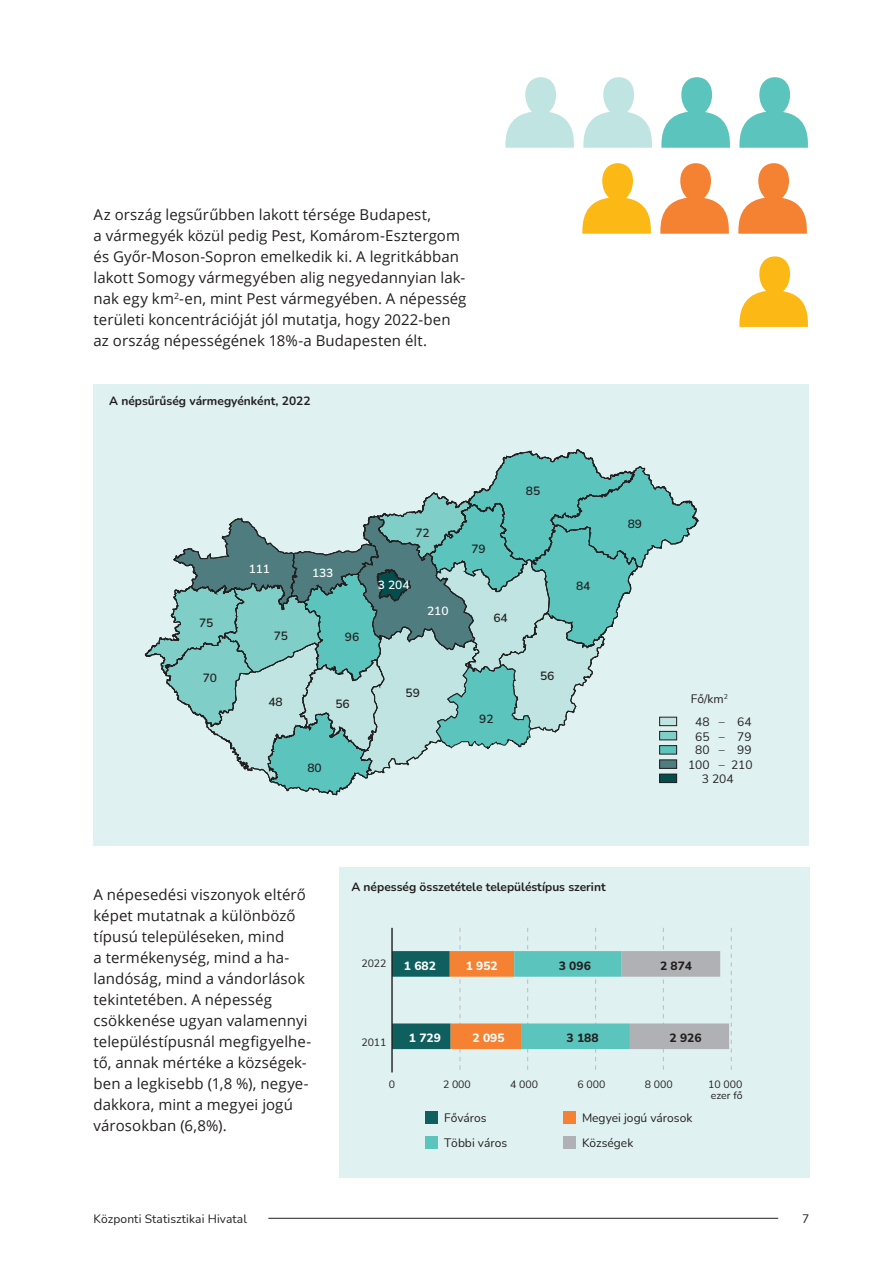
<style>
.page{position:relative;width:893px;height:1263px;background:#fff}
.page>*{position:absolute;margin:0;border:0;box-sizing:border-box;transform-origin:0 0}
.előszó{font:15px/21px "Open Sans";letter-spacing:.005em;color:#231f20}
.t1{font:12px/14px "Nunito";color:#231f20}
.t2{font:700 12px "Nunito";color:#231f20}
.t3{font:600 12px "Nunito";letter-spacing:-.005em;color:#231f20}
.t4{font:800 12px "Nunito";color:#fff}
.t5{font:800 12px "Nunito";color:#231f20}
.t6{font:600 12px "Nunito";letter-spacing:-.005em;color:#fff}
.t7{font:10.5px/11.2px "Nunito";color:#231f20}
</style>
<div class="page">
<hr style="left:268px;top:1218px;width:510px;height:1px;background:#231f20">
<div style="left:339px;top:867px;width:470px;height:311px;background:#dff1f0"></div>
<div style="left:94px;top:384px;width:715px;height:462px;background:#dff1f0"></div>
<div style="left:425px;top:1111px;width:13px;height:12px;background:#0f5f5f"></div>
<div style="left:425px;top:1136px;width:13px;height:12px;background:#5ac4bd"></div>
<div style="left:563px;top:1111px;width:12px;height:12px;background:#f48232"></div>
<div style="left:563px;top:1136px;width:12px;height:12px;background:#b0b1b5"></div>
<svg style="left:393px;top:928px;width:339px;height:142px"></svg>
<hr style="left:391px;top:928px;width:2px;height:144px;background:#231f20">
<svg style="left:145px;top:449px;width:553px;height:346px"></svg>
<svg style="left:738px;top:163px;width:69px;height:71px"></svg>
<svg style="left:739px;top:77px;width:69px;height:71px"></svg>
<svg style="left:660px;top:163px;width:69px;height:71px"></svg>
<svg style="left:661px;top:77px;width:69px;height:71px"></svg>
<svg style="left:582px;top:163px;width:69px;height:71px"></svg>
<svg style="left:739px;top:256px;width:69px;height:71px"></svg>
<svg style="left:583px;top:77px;width:69px;height:71px"></svg>
<svg style="left:505px;top:77px;width:69px;height:71px"></svg>
<p class="előszó" style="left:94px;top:204px;width:374px">Az ország legsűrűbben lakott térsége Budapest,<br>a vármegyék közül pedig Pest, Komárom-Esztergom és Győr-Moson-Sopron emelkedik ki. A legritkábban lakott Somogy vármegyében alig negyedannyian lak&shy;nak egy km<sup>2</sup>-en, mint Pest vármegyében. A népesség területi koncentrációját jól mutatja, hogy 2022-ben az ország népességének 18%-a Budapesten élt.</p>
<p class="t2" style="left:109px;top:393px;width:203px">A népsűrűség vármegyénként, 2022</p>
<p class="t3" style="left:199px;top:615px;width:16px">75</p>
<p class="t3" style="left:203px;top:670px;width:16px">70</p>
<p class="t6" style="left:249px;top:560px;width:23px">111</p>
<p class="t6" style="left:312px;top:564px;width:23px">133</p>
<p class="t3" style="left:274px;top:627px;width:16px">75</p>
<p class="t3" style="left:345px;top:628px;width:16px">96</p>
<p class="t3" style="left:268px;top:693px;width:16px">48</p>
<p class="t3" style="left:335px;top:695px;width:16px">56</p>
<p class="t3" style="left:415px;top:524px;width:16px">72</p>
<p class="t6" style="left:378px;top:577px;width:33px">3 204</p>
<p class="t6" style="left:427px;top:602px;width:23px">210</p>
<p class="t3" style="left:406px;top:684px;width:16px">59</p>
<p class="t3" style="left:307px;top:760px;width:16px">80</p>
<p class="t3" style="left:471px;top:541px;width:16px">79</p>
<p class="t3" style="left:526px;top:482px;width:16px">85</p>
<p class="t3" style="left:493px;top:609px;width:16px">64</p>
<p class="t3" style="left:479px;top:710px;width:16px">92</p>
<p class="t3" style="left:540px;top:667px;width:16px">56</p>
<p class="t3" style="left:576px;top:578px;width:16px">84</p>
<p class="t3" style="left:628px;top:516px;width:16px">89</p>
<p class="t1" style="left:691px;top:692px;width:39px">Fő/km<sup>2</sup></p>
<p class="t1" style="left:688px;top:729px;width:66px;text-align:center">65 – 79<br>80 – 99<br>100 – 210<br>3 204</p>
<p class="t1" style="left:695px;top:715px;width:58px">48 – 64</p>
<p class="előszó" style="left:94px;top:884px;width:219px">A népesedési viszonyok eltérő képet mutatnak a különböző típusú településeken, mind<br>a termékenység, mind a ha&shy;landóság, mind a vándorlások tekintetében. A népesség csökkenése ugyan valamennyi településtípusnál megfigyelhe&shy;tő, annak mértéke a községek&shy;ben a legkisebb (1,8 %), negye&shy;dakkora, mint a megyei jogú városokban (6,8%).</p>
<p class="t2" style="left:351px;top:878px;width:256px">A népesség összetétele településtípus szerint</p>
<p class="t7" style="left:361px;top:958px;width:27px">2022</p>
<p class="t4" style="left:404px;top:957px;width:34px">1 682</p>
<p class="t4" style="left:466px;top:957px;width:34px">1 952</p>
<p class="t5" style="left:559px;top:957px;width:34px">3 096</p>
<p class="t5" style="left:660px;top:957px;width:34px">2 874</p>
<p class="t7" style="left:361px;top:1036px;width:27px">2011</p>
<p class="t4" style="left:409px;top:1029px;width:34px">1 729</p>
<p class="t4" style="left:472px;top:1029px;width:34px">2 095</p>
<p class="t5" style="left:566px;top:1029px;width:34px">3 188</p>
<p class="t5" style="left:669px;top:1029px;width:34px">2 926</p>
<p class="t7" style="left:389px;top:1078px;width:8px">0</p>
<p class="t7" style="left:443px;top:1078px;width:29px">2 000</p>
<p class="t7" style="left:510px;top:1078px;width:29px">4 000</p>
<p class="t7" style="left:578px;top:1078px;width:29px">6 000</p>
<p class="t7" style="left:645px;top:1078px;width:29px">8 000</p>
<p class="t7" style="left:708px;top:1078px;width:36px">10 000 ezer fő</p>
<p class="t1" style="left:444px;top:1105px;width:65px;line-height:24.8px">Főváros<br>Többi város</p>
<p class="t1" style="left:582px;top:1105px;width:112px;line-height:24.8px">Megyei jogú városok<br>Községek</p>
<p class="t1" style="left:94px;top:1211px;width:155px">Központi Statisztikai Hivatal</p>
<p class="t1" style="left:802px;top:1211px;width:9px">7</p>
</div>
